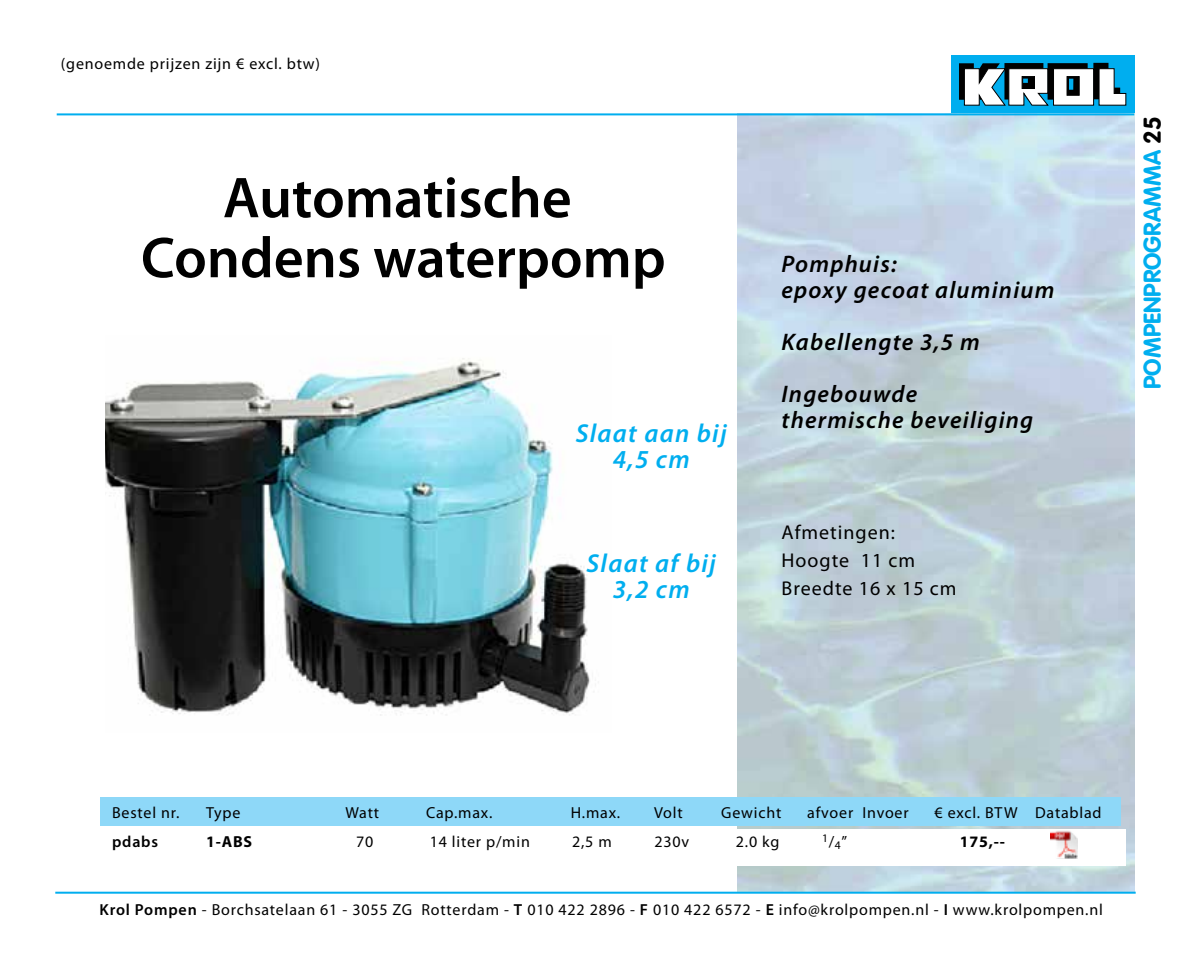
<style>
.page{position:relative;width:1191px;height:964px;background:#fff}
.page>*{position:absolute;margin:0;border:0;box-sizing:border-box;transform-origin:0 0}
.Koppen{font:600 58px "Myriad Pro";color:#000}
.kolom_opsomming{font:italic 600 26px/26px "Myriad Pro";letter-spacing:.05em;color:#00aeef;text-align:center}
.kolom_opsomming-2{font:italic 600 24px "Myriad Pro";letter-spacing:.05em;color:#000}
.t1{font:700 24px "VAG Rounded Std";color:#00aeef}
.body{font:20px "Myriad Pro";letter-spacing:.05em;color:#000}
.balken_onderin{font:16px "Myriad Pro";letter-spacing:.05em;color:#000}
.balken_onderin-2{font:700 16px "Myriad Pro";letter-spacing:.05em;color:#000}
.balken_onderin-3{font:600 16px "Myriad Pro";letter-spacing:.05em;color:#000}
.balken_onderin-4{font:11.6px "Myriad Pro";color:#000}
.s1{color:#000}
.s2{font-size:16px}
.s3{font-weight:600}
</style>
<div class="page">
<div style="left:951px;top:55px;width:183px;height:59px;background:#00aeef"></div>
<svg style="left:959px;top:63px;width:167px;height:43px"></svg>
<img style="left:105px;top:358px;width:485px;height:358px">
<hr style="left:57px;top:113px;width:1077px;height:2px;background:#00aeef">
<hr style="left:55px;top:891px;width:1080px;height:2px;background:#00aeef">
<div style="left:100px;top:797px;width:1020px;height:29px;background:#8ed8f8"></div>
<img style="left:1051px;top:831px;width:26px;height:27px">
<p class="balken_onderin" style="left:61px;top:53px;width:261px">(genoemde prijzen zijn € excl. btw)</p>
<p class="Koppen" style="left:223px;top:161px;width:350px">Automatische</p>
<p class="Koppen" style="left:141px;top:221px;width:526px">Condens waterpomp</p>
<p class="kolom_opsomming" style="left:576px;top:420px;width:152px">Slaat aan bij<br>4,5 cm</p>
<p class="kolom_opsomming" style="left:586px;top:550px;width:131px">Slaat af bij</p>
<p class="kolom_opsomming" style="left:612px;top:576px;width:78px">3,2 cm</p>
<p class="kolom_opsomming-2" style="left:781px;top:249px;width:117px">Pomphuis:</p>
<p class="kolom_opsomming-2" style="left:781px;top:275px;width:274px">epoxy gecoat aluminium</p>
<p class="kolom_opsomming-2" style="left:781px;top:327px;width:200px">Kabellengte 3,5 m</p>
<p class="kolom_opsomming-2" style="left:781px;top:379px;width:137px">Ingebouwde</p>
<p class="kolom_opsomming-2" style="left:781px;top:405px;width:253px">thermische beveiliging</p>
<p class="body" style="left:781px;top:520px;width:115px">Afmetingen:</p>
<p class="body" style="left:781px;top:548px;width:135px">Hoogte 11 cm</p>
<p class="body" style="left:781px;top:576px;width:176px">Breedte 16 x 15 cm</p>
<h3 class="t1" style="left:1138px;top:389px;width:274px;rotate:-90deg">POMPENPROGRAMMA <span class="s1">25</span></h3>
<p class="balken_onderin" style="left:112px;top:803px;width:69px">Bestel nr.</p>
<p class="balken_onderin" style="left:206px;top:803px;width:36px">Type</p>
<p class="balken_onderin" style="left:345px;top:803px;width:35px">Watt</p>
<p class="balken_onderin" style="left:426px;top:803px;width:68px">Cap.max.</p>
<p class="balken_onderin" style="left:571px;top:803px;width:51px">H.max.</p>
<p class="balken_onderin" style="left:654px;top:803px;width:30px">Volt</p>
<p class="balken_onderin" style="left:721px;top:803px;width:62px">Gewicht</p>
<p class="balken_onderin" style="left:807px;top:803px;width:103px">afvoer Invoer</p>
<p class="balken_onderin" style="left:934px;top:803px;width:168px">€ excl. BTW Datablad</p>
<p class="balken_onderin-3" style="left:112px;top:831px;width:48px">pdabs</p>
<p class="balken_onderin-2" style="left:206px;top:831px;width:47px">1-ABS</p>
<p class="balken_onderin" style="left:356px;top:831px;width:19px">70</p>
<p class="balken_onderin" style="left:430px;top:831px;width:102px">14 liter p/min</p>
<p class="balken_onderin" style="left:572px;top:831px;width:41px">2,5 m</p>
<p class="balken_onderin" style="left:654px;top:831px;width:36px">230v</p>
<p class="balken_onderin" style="left:736px;top:831px;width:45px">2.0 kg</p>
<p class="balken_onderin-4" style="left:822px;top:834px;width:27px">1<span class="s2">/</span>4<span class="s2">”</span></p>
<p class="balken_onderin-2" style="left:959px;top:831px;width:47px">175,--</p>
<p class="balken_onderin" style="left:99px;top:899px;width:1004px"><span class="s3">Krol Pompen</span> - Borchsatelaan 61 - 3055 ZG Rotterdam - <span class="s3">T</span> 010 422 2896 - <span class="s3">F</span> 010 422 6572 - <span class="s3">E</span> info@krolpompen.nl - <span class="s3">I</span> www.krolpompen.nl</p>
</div>
